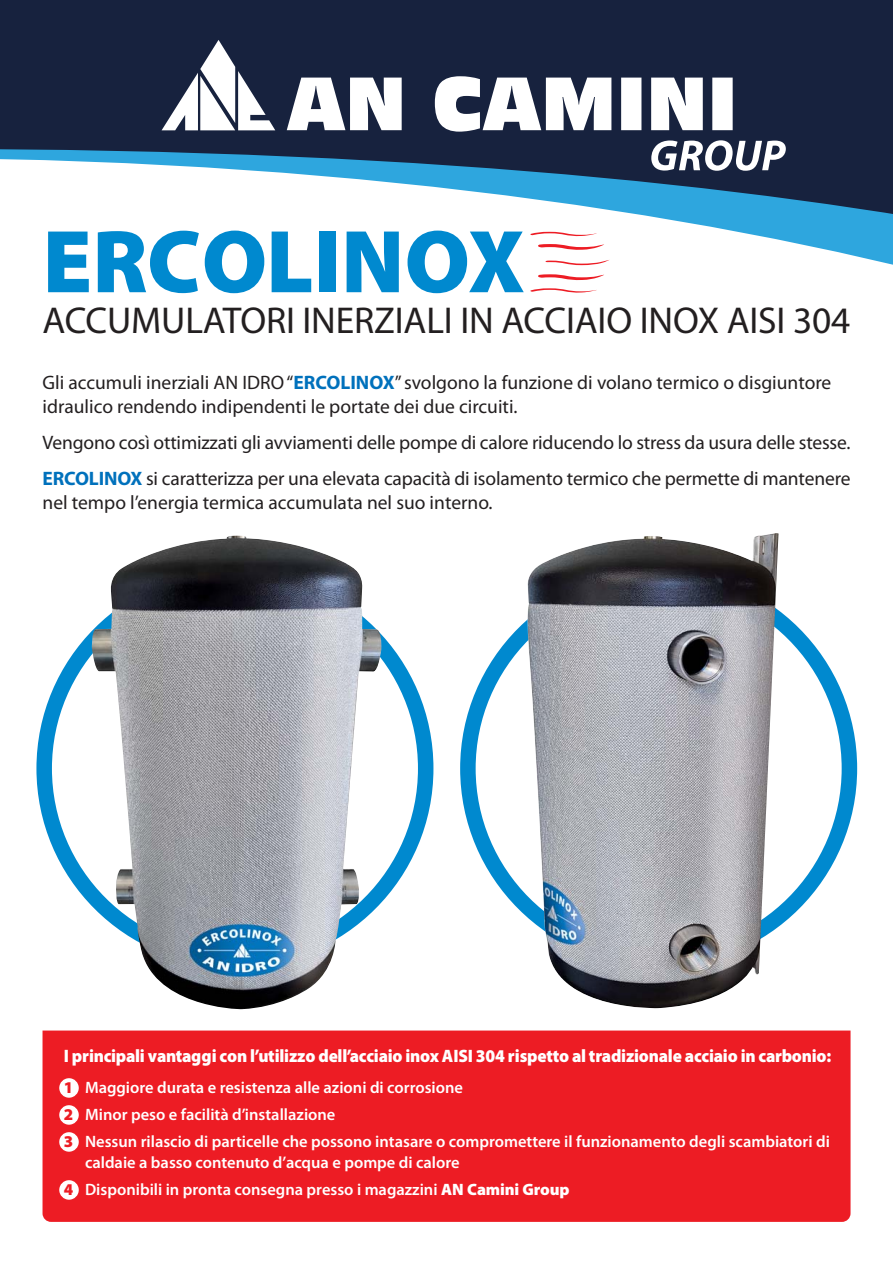
<style>
.page{position:relative;width:893px;height:1263px;background:#fff}
.page>*{position:absolute;margin:0;border:0;box-sizing:border-box;transform-origin:0 0}
.t1{font:900 90px "Myriad Pro";color:#0089cf}
.t2{font:37.5px "Myriad Pro";letter-spacing:-.005em;color:#231f20}
.t3{font:19.5px/24px "Myriad Pro";letter-spacing:-.01em;color:#231f20}
.t4{font:900 18px "Myriad Pro";letter-spacing:-.01em;color:#fff;scale:.95 1}
.t5{font:600 16.5px/27px "Myriad Pro";color:#fff}
.s1{font-weight:700;color:#0071bc}
.s2{font-weight:900;color:#ed1c24}
.s3{font-weight:900}
</style>
<div class="page">
<svg style="left:0;top:0;width:893px;height:281px"></svg>
<svg style="left:162px;top:40px;width:571px;height:92px;fill:#17223e"></svg>
<svg style="left:651px;top:140px;width:135px;height:31px"></svg>
<div style="left:30px;top:564px;width:410px;height:409px;border:28px solid #fff;border-radius:50%"></div>
<div style="left:36px;top:570px;width:397px;height:397px;border:15px solid #0089cf;border-radius:50%"></div>
<img style="left:91px;top:535px;width:291px;height:475px">
<div style="left:454px;top:564px;width:409px;height:409px;border:28px solid #fff;border-radius:50%"></div>
<div style="left:460px;top:570px;width:397px;height:397px;border:15px solid #0089cf;border-radius:50%"></div>
<img style="left:527px;top:533px;width:251px;height:476px">
<div style="left:43px;top:1031px;width:807px;height:191px;background:#ed1c24"></div>
<svg style="left:544px;top:260px;width:66px;height:5px"></svg>
<svg style="left:530px;top:288px;width:67px;height:5px"></svg>
<svg style="left:529px;top:232px;width:68px;height:4px"></svg>
<svg style="left:536px;top:244px;width:69px;height:6px"></svg>
<svg style="left:536px;top:274px;width:69px;height:6px"></svg>
<div style="left:59px;top:1078px;width:20px;height:20px;background:#fff;border-radius:50%"></div>
<div style="left:59px;top:1180px;width:20px;height:20px;background:#fff;border-radius:50%"></div>
<div style="left:59px;top:1132px;width:20px;height:20px;background:#fff;border-radius:50%"></div>
<div style="left:59px;top:1105px;width:20px;height:20px;background:#fff;border-radius:50%"></div>
<h1 class="t1" style="left:43px;top:228px;width:484px">ERCOLINOX</h1>
<h2 class="t2" style="left:43px;top:306px;width:809px">ACCUMULATORI INERZIALI IN ACCIAIO INOX AISI 304</h2>
<p class="t3" style="left:43px;top:371px;width:790px">Gli accumuli inerziali AN IDRO “<span class="s1">ERCOLINOX</span>” svolgono la funzione di volano termico o disgiuntore idraulico rendendo indipendenti le portate dei due circuiti.</p>
<p class="t3" style="left:43px;top:425px;width:809px;line-height:36px">Vengono così ottimizzati gli avviamenti delle pompe di calore riducendo lo stress da usura delle stesse.<br><span class="s1">ERCOLINOX</span> si caratterizza per una elevata capacità di isolamento termico che permette di mantenere</p>
<p class="t3" style="left:43px;top:491px;width:452px">nel tempo l’energia termica accumulata nel suo interno.</p>
<p class="t4" style="left:64px;top:1049px;width:809px">I principali vantaggi con l’utilizzo dell’acciaio inox AISI 304 rispetto al tradizionale acciaio in carbonio:</p>
<p class="t5" style="left:64px;top:1076px;width:767px"><span class="s2">1</span> Maggiore durata e resistenza alle azioni di corrosione<br><span class="s2">2</span> Minor peso e facilità d’installazione<br><span class="s2">3</span> Nessun rilascio di particelle che possono intasare o compromettere il funzionamento degli scambiatori di</p>
<p class="t5" style="left:64px;top:1151px;width:507px;text-indent:21px">caldaie a basso contenuto d’acqua e pompe di calore<br><span class="s2">4</span> Disponibili in pronta consegna presso i magazzini <span class="s3">AN Camini Group</span></p>
</div>
